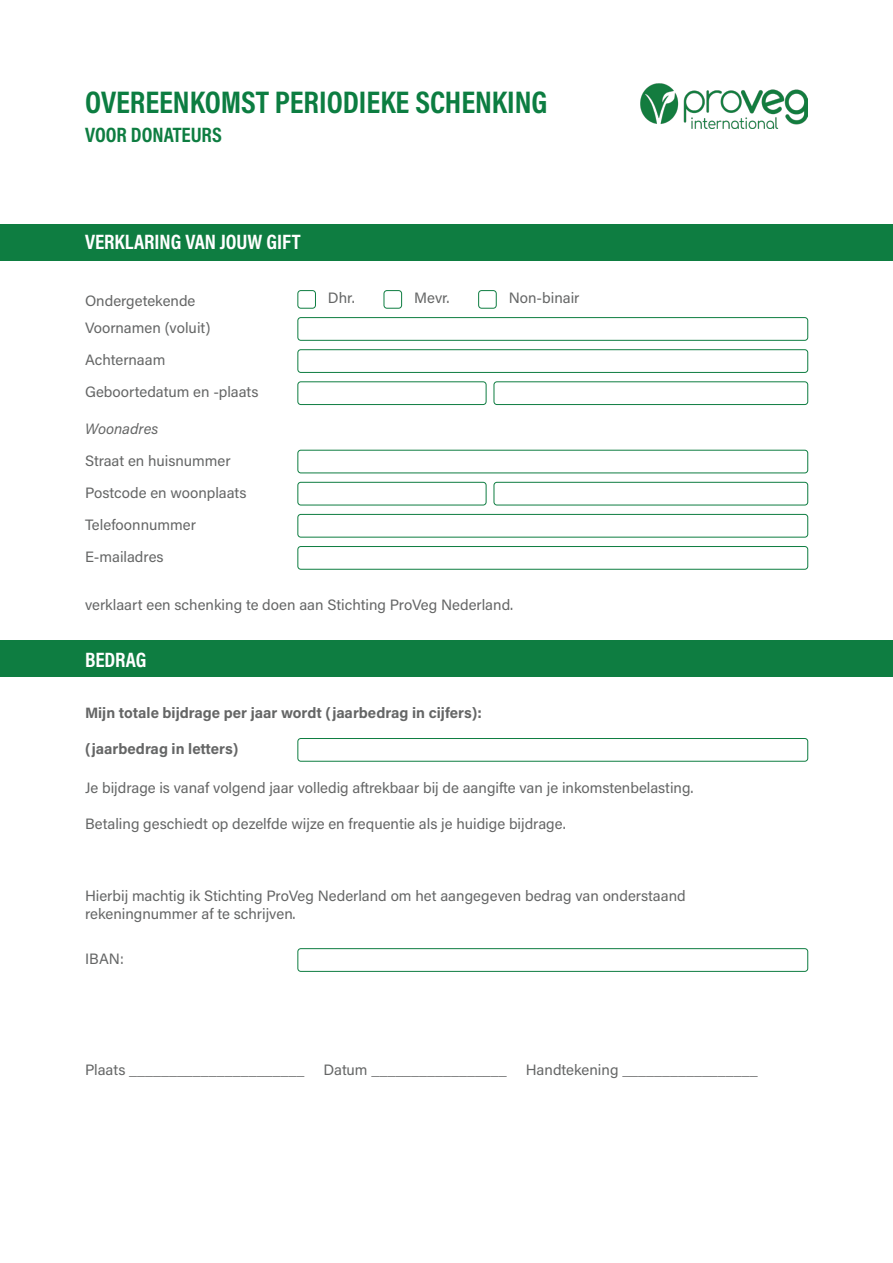
<style>
.page{position:relative;width:893px;height:1263px;background:#fff}
.page>*{position:absolute;margin:0;border:0;box-sizing:border-box;transform-origin:0 0}
.t1{font:700 31.5px "Acumin Pro Cond";color:#0c7d41}
.t2{font:700 21px "Acumin Pro Cond";color:#fff}
.t3{font:700 21px "Acumin Pro Cond";color:#0e7d41}
.t4{font:15px "Acumin Pro";color:#656666}
.t5{font:700 15px "Acumin Pro";color:#656666}
.t6{font:italic 15px "Acumin Pro";color:#656666}
</style>
<div class="page">
<img style="left:641px;top:84px;width:167px;height:45px">
<div style="left:0;top:224px;width:893px;height:36px;background:#0e7d41"></div>
<div style="left:0;top:640px;width:893px;height:36px;background:#0e7d41"></div>
<div style="left:298px;top:317px;width:510px;height:23px;border:1px solid #0e7d41;border-radius:3px"></div>
<div style="left:298px;top:349px;width:510px;height:24px;border:1px solid #0e7d41;border-radius:3px"></div>
<div style="left:494px;top:382px;width:314px;height:23px;border:1px solid #0e7d41;border-radius:3px"></div>
<div style="left:298px;top:382px;width:188px;height:23px;border:1px solid #0e7d41;border-radius:3px"></div>
<div style="left:298px;top:450px;width:510px;height:23px;border:1px solid #0e7d41;border-radius:3px"></div>
<div style="left:494px;top:482px;width:314px;height:23px;border:1px solid #0e7d41;border-radius:3px"></div>
<div style="left:298px;top:482px;width:188px;height:23px;border:1px solid #0e7d41;border-radius:3px"></div>
<div style="left:298px;top:514px;width:510px;height:23px;border:1px solid #0e7d41;border-radius:3px"></div>
<div style="left:298px;top:546px;width:510px;height:23px;border:1px solid #0e7d41;border-radius:3px"></div>
<div style="left:298px;top:290px;width:18px;height:18px;border:1px solid #0e7d41;border-radius:3px"></div>
<div style="left:384px;top:290px;width:18px;height:18px;border:1px solid #0e7d41;border-radius:3px"></div>
<div style="left:298px;top:738px;width:510px;height:23px;border:1px solid #0e7d41;border-radius:3px"></div>
<div style="left:298px;top:948px;width:510px;height:23px;border:1px solid #0e7d41;border-radius:3px"></div>
<div style="left:478px;top:290px;width:18px;height:18px;border:1px solid #0e7d41;border-radius:3px"></div>
<p class="t1" style="left:85px;top:81px;width:464px">OVEREENKOMST PERIODIEKE SCHENKING</p>
<p class="t3" style="left:85px;top:121px;width:138px">VOOR DONATEURS</p>
<p class="t2" style="left:85px;top:228px;width:217px">VERKLARING VAN JOUW GIFT</p>
<p class="t4" style="left:328px;top:287px;width:28px">Dhr.</p>
<p class="t4" style="left:414px;top:287px;width:37px">Mevr.</p>
<p class="t4" style="left:509px;top:287px;width:72px">Non-binair</p>
<p class="t4" style="left:85px;top:290px;width:112px">Ondergetekende</p>
<p class="t4" style="left:85px;top:317px;width:127px">Voornamen (voluit)</p>
<p class="t4" style="left:85px;top:349px;width:82px">Achternaam</p>
<p class="t4" style="left:85px;top:381px;width:175px">Geboortedatum en -plaats</p>
<p class="t6" style="left:85px;top:419px;width:75px">Woonadres</p>
<p class="t4" style="left:85px;top:450px;width:147px">Straat en huisnummer</p>
<p class="t4" style="left:85px;top:482px;width:163px">Postcode en woonplaats</p>
<p class="t4" style="left:85px;top:514px;width:112px">Telefoonnummer</p>
<p class="t4" style="left:85px;top:546px;width:80px">E-mailadres</p>
<p class="t4" style="left:85px;top:595px;width:430px">verklaart een schenking te doen aan Stichting ProVeg Nederland.</p>
<p class="t2" style="left:85px;top:646px;width:63px">BEDRAG</p>
<p class="t5" style="left:85px;top:702px;width:398px">Mijn totale bijdrage per jaar wordt (jaarbedrag in cijfers):</p>
<p class="t5" style="left:85px;top:738px;width:155px">(jaarbedrag in letters)</p>
<p class="t4" style="left:85px;top:778px;width:610px">Je bijdrage is vanaf volgend jaar volledig aftrekbaar bij de aangifte van je inkomstenbelasting.</p>
<p class="t4" style="left:85px;top:814px;width:482px">Betaling geschiedt op dezelfde wijze en frequentie als je huidige bijdrage.</p>
<p class="t4" style="left:85px;top:886px;width:602px">Hierbij machtig ik Stichting ProVeg Nederland om het aangegeven bedrag van onderstaand</p>
<p class="t4" style="left:85px;top:904px;width:212px">rekeningnummer af te schrijven.</p>
<p class="t4" style="left:85px;top:948px;width:40px">IBAN:</p>
<p class="t4" style="left:85px;top:1059px;width:221px">Plaats ______________________</p>
<p class="t4" style="left:323px;top:1059px;width:185px">Datum _________________</p>
<p class="t4" style="left:526px;top:1059px;width:233px">Handtekening _________________</p>
</div>
